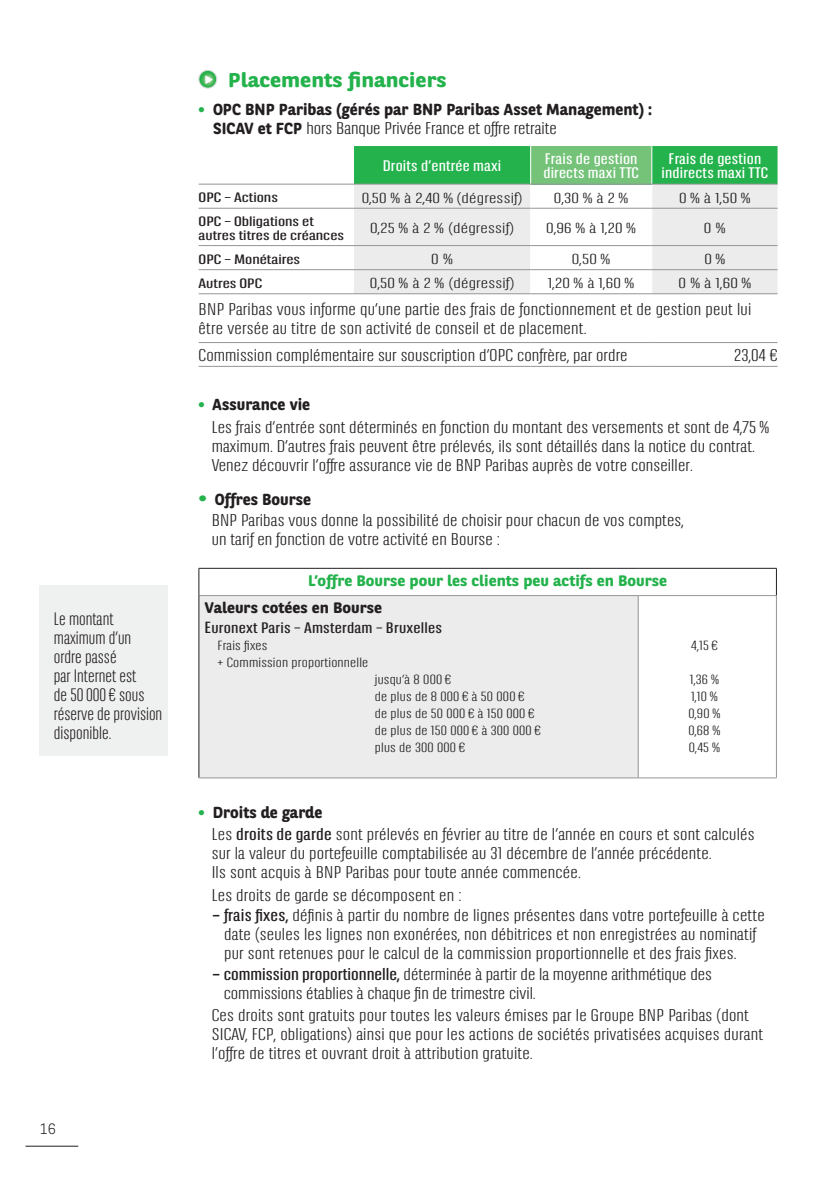
<style>
.page{position:relative;width:840px;height:1191px;background:#fff}
.page>*{position:absolute;margin:0;border:0;box-sizing:border-box;transform-origin:0 0}
._02_SOUS-TITRES_VERT{font:700 20px "BNPP Rounded";color:#23b24b;scale:1.11 1}
.t1{font:300 18px/19px "BNPP Sans Condensed";color:#231f20;scale:1.1 1}
._03_TEXTES_FILETS_SA{font:300 17px/19px "BNPP Sans Condensed";letter-spacing:.01em;color:#231f20;scale:1.3 1}
._04_BODY{font:300 17px/19px "BNPP Sans Condensed";letter-spacing:.01em;color:#231f20;scale:1.3 1}
._03_TEXTES_FILETS_SA-2{font:700 16px "BNPP Rounded";color:#231f20}
._03_TEXTES_FILETS{font:700 16px "BNPP Rounded";color:#231f20}
.t2{font:15.4px/14px "BNPP Sans Condensed";letter-spacing:.01em;color:#fff;scale:1.33 1}
.t3{font:700 15.2px "BNPP Rounded";color:#23b24b;scale:1.05 1}
.t4{font:15.2px "BNPP Sans Condensed";letter-spacing:.01em;color:#231f20;scale:1.37 1}
.t5{font:700 15.2px "BNPP Rounded";color:#231f20;scale:1.05 1}
.t6{font:300 15px "BNPP Sans";color:#231f20}
.t7{font:300 14.4px "BNPP Sans Condensed";letter-spacing:.01em;color:#231f20;scale:1.53 1}
.t8{font:13.6px/14px "BNPP Sans Condensed";color:#231f20;scale:1.53 1}
.t9{font:300 13.4px "BNPP Sans Condensed";letter-spacing:.01em;color:#231f20;scale:1.37 1}
.s1{font-family:"BNPP Sans";font-weight:800;color:#23b24b}
.s2{font-family:"BNPP Rounded";font-weight:700;font-size:16px}
.s3{font-size:20px;color:#23b24b}
.s4{font-size:16.2px}
.s5{font-weight:400}
.s6{font-family:"BNPP Sans";font-weight:400;font-size:16px}
</style>
<div class="page">
<hr style="left:25px;top:1145px;width:53px;height:1px;background:#231f20">
<svg style="left:199px;top:70px;width:17px;height:18px"></svg>
<div style="left:198px;top:70px;width:19px;height:18px;border:1px solid #dbdada;border-radius:50%"></div>
<svg style="left:205px;top:75px;width:8px;height:9px"></svg>
<svg style="left:354px;top:209px;width:423px;height:84px;fill:#ececec"></svg>
<hr style="left:198px;top:342px;width:156px;height:1px;background:#939598">
<hr style="left:354px;top:342px;width:176px;height:1px;background:#939598">
<hr style="left:530px;top:342px;width:121px;height:1px;background:#939598">
<hr style="left:651px;top:342px;width:126px;height:1px;background:#939598">
<hr style="left:198px;top:366px;width:156px;height:1px;background:#939598">
<hr style="left:354px;top:366px;width:176px;height:1px;background:#939598">
<hr style="left:530px;top:366px;width:121px;height:1px;background:#939598">
<hr style="left:651px;top:366px;width:126px;height:1px;background:#939598">
<svg style="left:354px;top:146px;width:423px;height:62px;background:#80cc92"></svg>
<hr style="left:530px;top:208px;width:1px;height:37px;background:#fff">
<hr style="left:651px;top:208px;width:1px;height:37px;background:#fff">
<svg style="left:530px;top:246px;width:1px;height:47px"></svg>
<svg style="left:651px;top:246px;width:1px;height:47px"></svg>
<hr style="left:198px;top:184px;width:156px;height:1px;background:#939598">
<hr style="left:354px;top:184px;width:176px;height:1px;background:#939598">
<hr style="left:530px;top:184px;width:121px;height:1px;background:#939598">
<hr style="left:651px;top:184px;width:126px;height:1px;background:#939598">
<hr style="left:198px;top:208px;width:156px;height:1px;background:#939598">
<hr style="left:354px;top:208px;width:176px;height:1px;background:#939598">
<hr style="left:530px;top:208px;width:121px;height:1px;background:#939598">
<hr style="left:651px;top:208px;width:126px;height:1px;background:#939598">
<hr style="left:198px;top:245px;width:156px;height:1px;background:#939598">
<hr style="left:354px;top:245px;width:176px;height:1px;background:#939598">
<hr style="left:530px;top:245px;width:121px;height:1px;background:#939598">
<hr style="left:651px;top:245px;width:126px;height:1px;background:#939598">
<hr style="left:198px;top:269px;width:156px;height:1px;background:#939598">
<hr style="left:354px;top:269px;width:176px;height:1px;background:#939598">
<hr style="left:530px;top:269px;width:121px;height:1px;background:#939598">
<hr style="left:651px;top:269px;width:126px;height:1px;background:#939598">
<hr style="left:198px;top:293px;width:156px;height:1px;background:#939598">
<hr style="left:354px;top:293px;width:176px;height:1px;background:#939598">
<hr style="left:530px;top:293px;width:121px;height:1px;background:#939598">
<hr style="left:651px;top:293px;width:126px;height:1px;background:#939598">
<div style="left:199px;top:595px;width:438px;height:183px;background:#ececec"></div>
<hr style="left:637px;top:596px;width:1px;height:181px;background:#939598">
<hr style="left:199px;top:595px;width:438px;height:1px;background:#939598">
<hr style="left:637px;top:595px;width:139px;height:1px;background:#939598">
<hr style="left:198px;top:568px;width:439px;height:1px;background:#231f20">
<svg style="left:198px;top:568px;width:1px;height:27px"></svg>
<hr style="left:637px;top:568px;width:139px;height:1px;background:#231f20">
<svg style="left:775px;top:568px;width:1px;height:27px"></svg>
<hr style="left:198px;top:595px;width:1px;height:182px;background:#231f20">
<hr style="left:775px;top:596px;width:1px;height:181px;background:#939598">
<hr style="left:198px;top:777px;width:439px;height:1px;background:#939598">
<hr style="left:637px;top:777px;width:139px;height:1px;background:#939598">
<div style="left:40px;top:585px;width:128px;height:170px;background:#eff0f0"></div>
<p class="t1" style="left:54px;top:609px;width:100px">Le montant maximum d’un ordre passé<br>par Internet est<br>de 50000€ sous réserve de provision disponible.</p>
<p class="t6" style="left:40px;top:1118px;width:17px">16</p>
<p class="_02_SOUS-TITRES_VERT" style="left:228px;top:68px;width:198px">Placements financiers</p>
<p class="_03_TEXTES_FILETS_SA-2" style="left:198px;top:100px;width:454px"><span class="s1">•</span> OPC BNP Paribas (gérés par BNP Paribas Asset Management) :</p>
<p class="_03_TEXTES_FILETS_SA" style="left:213px;top:119px;width:266px"><span class="s2">SICAV et FCP</span> hors Banque Privée France et offre retraite</p>
<p class="t2" style="left:382px;top:160px;width:90px">Droits d’entrée maxi</p>
<p class="t2" style="left:543px;top:153px;width:73px">Frais de gestion directs maxi TTC</p>
<p class="t2" style="left:661px;top:153px;width:82px;text-align:center">Frais de gestion indirects maxi TTC</p>
<p class="t8" style="left:198px;top:191px;width:53px">OPC – Actions</p>
<p class="t7" style="left:361px;top:190px;width:106px">0,50 % à 2,40 % (dégressif)</p>
<p class="t7" style="left:553px;top:190px;width:50px">0,30 % à 2 %</p>
<p class="t7" style="left:678px;top:190px;width:48px">0 % à 1,50 %</p>
<p class="t8" style="left:198px;top:215px;width:97px">OPC – Obligations et autres titres de créances</p>
<p class="t7" style="left:370px;top:220px;width:95px">0,25 % à 2 % (dégressif)</p>
<p class="t7" style="left:546px;top:220px;width:60px">0,96 % à 1,20 %</p>
<p class="t7" style="left:703px;top:220px;width:16px">0 %</p>
<p class="t8" style="left:198px;top:252px;width:68px">OPC – Monétaires</p>
<p class="t7" style="left:431px;top:251px;width:16px">0 %</p>
<p class="t7" style="left:571px;top:251px;width:27px">0,50 %</p>
<p class="t7" style="left:704px;top:251px;width:15px">0%</p>
<p class="t8" style="left:198px;top:276px;width:43px">Autres OPC</p>
<p class="t7" style="left:370px;top:275px;width:96px">0,50 % à 2 % (dégressif)</p>
<p class="t7" style="left:547px;top:275px;width:58px">1,20 % à 1,60 %</p>
<p class="t7" style="left:678px;top:275px;width:49px">0 % à 1,60 %</p>
<p class="_04_BODY" style="left:198px;top:300px;width:426px">BNP Paribas vous informe qu’une partie des frais de fonctionnement et de gestion peut lui être versée au titre de son activité de conseil et de placement.</p>
<p class="_03_TEXTES_FILETS_SA" style="left:198px;top:346px;width:331px">Commission complémentaire sur souscription d’OPC confrère, par ordre</p>
<p class="_03_TEXTES_FILETS_SA" style="left:733px;top:346px;width:35px">23,04 €</p>
<p class="_03_TEXTES_FILETS" style="left:198px;top:395px;width:113px"><span class="s1">•</span> Assurance vie</p>
<p class="_03_TEXTES_FILETS_SA" style="left:211px;top:418px;width:430px">Les frais d’entrée sont déterminés en fonction du montant des versements et sont de 4,75 % maximum. D’autres frais peuvent être prélevés, ils sont détaillés dans la notice du contrat.<br>Venez découvrir l’offre assurance vie de BNP Paribas auprès de votre conseiller.</p>
<p class="_03_TEXTES_FILETS_SA-2" style="left:198px;top:490px;width:114px"><span class="s3">•</span> Offres Bourse</p>
<p class="_03_TEXTES_FILETS_SA" style="left:211px;top:511px;width:364px">BNP Paribas vous donne la possibilité de choisir pour chacun de vos comptes, un tarif en fonction de votre activité en Bourse :</p>
<p class="t3" style="left:308px;top:572px;width:343px">L’offre Bourse pour les clients peu actifs en Bourse</p>
<p class="t5" style="left:204px;top:599px;width:170px">Valeurs cotées en Bourse</p>
<p class="t4" style="left:204px;top:620px;width:175px"><span class="s4">E</span>uronext Paris – Amsterdam – Bruxelles</p>
<p class="t9" style="left:217px;top:638px;width:38px">Frais fixes</p>
<p class="t9" style="left:217px;top:655px;width:111px">+ Commission proportionnelle</p>
<p class="t9" style="left:374px;top:672px;width:57px">jusqu’à 8 000€</p>
<p class="t9" style="left:374px;top:689px;width:111px">de plus de 8 000€ à 50 000€</p>
<p class="t9" style="left:374px;top:706px;width:118px">de plus de 50 000€ à 150 000€</p>
<p class="t9" style="left:374px;top:723px;width:123px">de plus de 150 000€ à 300 000€</p>
<p class="t9" style="left:374px;top:740px;width:67px">plus de 300 000€</p>
<p class="t9" style="left:690px;top:638px;width:21px">4,15€</p>
<p class="t9" style="left:689px;top:672px;width:23px">1,36 %</p>
<p class="t9" style="left:690px;top:689px;width:21px">1,10 %</p>
<p class="t9" style="left:688px;top:706px;width:25px">0,90 %</p>
<p class="t9" style="left:688px;top:723px;width:25px">0,68 %</p>
<p class="t9" style="left:688px;top:740px;width:24px">0,45 %</p>
<p class="_03_TEXTES_FILETS_SA-2" style="left:198px;top:802px;width:125px"><span class="s1">•</span> Droits de garde</p>
<p class="_03_TEXTES_FILETS_SA" style="left:211px;top:825px;width:419px">Les <span class="s5">droits de garde</span> sont prélevés en février au titre de l’année en cours et sont calculés sur la valeur du portefeuille comptabilisée au 31 décembre de l’année précédente.<br>Ils sont acquis à BNP Paribas pour toute année commencée.</p>
<p class="_03_TEXTES_FILETS_SA" style="left:211px;top:885px;width:193px">Les droits de garde se décomposent en :</p>
<p class="_03_TEXTES_FILETS_SA" style="left:224px;top:906px;width:417px;text-indent:-12px"><span class="s6">–</span> <span class="s5">frais fixes,</span> définis à partir du nombre de lignes présentes dans votre portefeuille à cette date (seules les lignes non exonérées, non débitrices et non enregistrées au nominatif pur sont retenues pour le calcul de la commission proportionnelle et des frais fixes.</p>
<p class="_03_TEXTES_FILETS_SA" style="left:223px;top:965px;width:377px;text-indent:-12px"><span class="s6">–</span> <span class="s5">commission proportionnelle,</span> déterminée à partir de la moyenne arithmétique des commissions établies à chaque fin de trimestre civil.</p>
<p class="_03_TEXTES_FILETS_SA" style="left:211px;top:1006px;width:425px">Ces droits sont gratuits pour toutes les valeurs émises par le Groupe BNP Paribas (dont<br>SICAV, FCP, obligations) ainsi que pour les actions de sociétés privatisées acquises durant l’offre de titres et ouvrant droit à attribution gratuite.</p>
</div>
